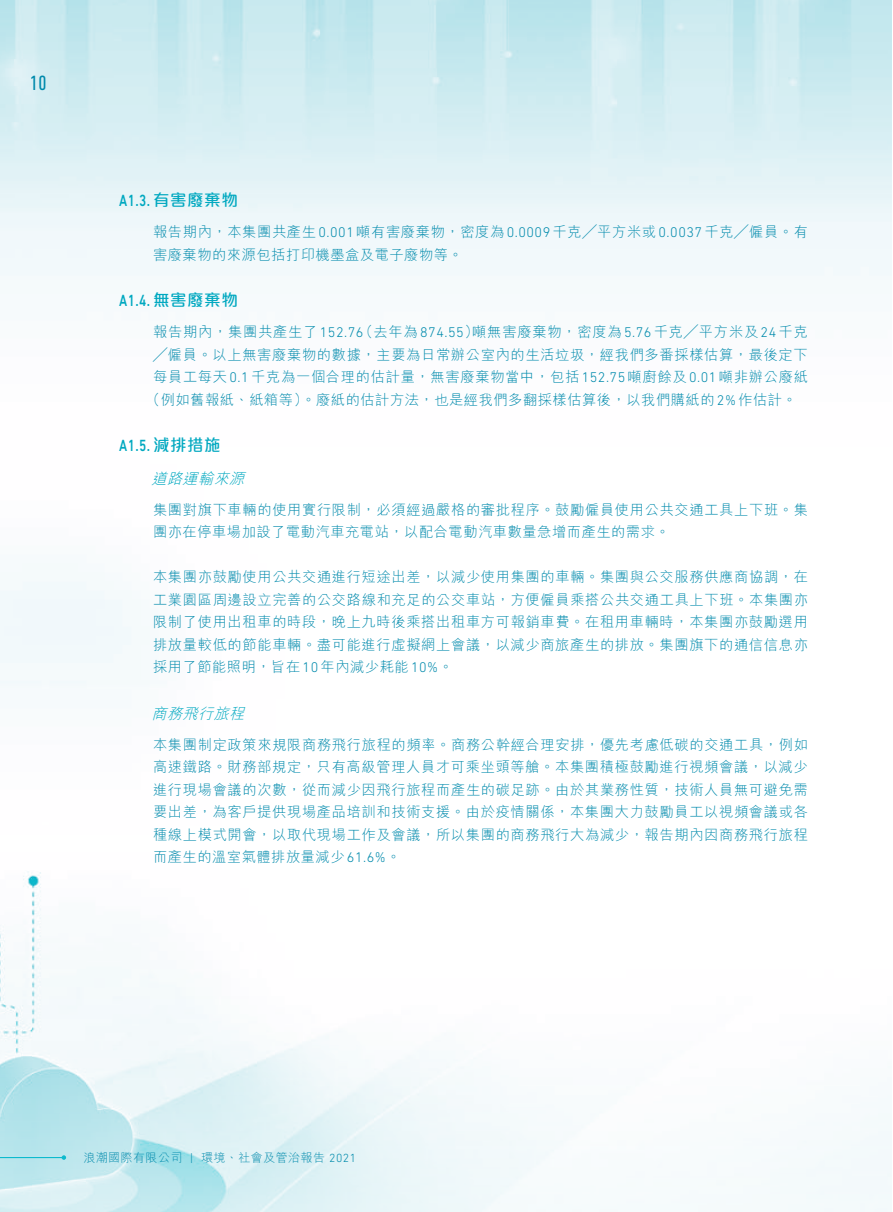
<style>
.page{position:relative;width:893px;height:1212px;background:#fff}
.page>*{position:absolute;margin:0;border:0;box-sizing:border-box;transform-origin:0 0}
.t1{font:condensed 21px "DIN Next LT Pro";color:#008aac}
._4__副標題{font:500 16.5px "DIN Next LT Pro";color:#00a8c0;scale:.8 1}
._5__副副標題{font:italic 300 15px "M Hei HK";color:#00a8c0}
._1__內文{font:300 14.25px/22.5px "M Hei HK";letter-spacing:.045em;color:#008aac}
.t2{font:300 12px "M Hei HK";letter-spacing:.035em;color:#008aac}
.s1{font-family:"M Elle HK"}
.s2{font-family:"DIN Next LT Pro"}
</style>
<div class="page">
<img style="left:0;top:0;width:892px;height:1212px">
<hr style="left:0;top:1157px;width:64px;height:1px;background:#0dbacd">
<svg style="left:62px;top:1155px;width:4px;height:5px"></svg>
<h1 class="t1" style="left:30px;top:71px;width:18px">10</h1>
<p class="_4__副標題" style="left:119px;top:191px;width:150px">A1.3. <span class="s1">有害廢棄物</span></p>
<p class="_1__內文" style="left:153px;top:220px;width:656px">報告期內，本集團共產生<span class="s2">0.001</span>噸有害廢棄物，密度為<span class="s2">0.0009</span>千克╱平方米或<span class="s2">0.0037</span>千克╱僱員。有害廢棄物的來源包括打印機墨盒及電子廢物等。</p>
<p class="_4__副標題" style="left:119px;top:291px;width:150px">A1.4. <span class="s1">無害廢棄物</span></p>
<p class="_1__內文" style="left:153px;top:320px;width:656px">報告期內，集團共產生了<span class="s2">152.76</span>（去年為<span class="s2">874.55</span>）噸無害廢棄物，密度為<span class="s2">5.76</span>千克╱平方米及<span class="s2">24</span>千克</p>
<p class="_1__內文" style="left:153px;top:343px;width:656px">╱僱員。以上無害廢棄物的數據，主要為日常辦公室內的生活垃圾，經我們多番採樣估算，最後定下</p>
<p class="_1__內文" style="left:153px;top:365px;width:656px">每員工每天<span class="s2">0.1</span>千克為一個合理的估計量，無害廢棄物當中，包括 <span class="s2">152.75</span>噸廚餘及<span class="s2">0.01</span>噸非辦公廢紙</p>
<p class="_1__內文" style="left:146px;top:388px;width:652px">（例如舊報紙、紙箱等）。廢紙的估計方法，也是經我們多翻採樣估算後，以我們購紙的<span class="s2">2%</span>作估計。</p>
<p class="_4__副標題" style="left:119px;top:436px;width:129px">A1.5. <span class="s1">減排措施</span></p>
<p class="_5__副副標題" style="left:152px;top:470px;width:98px">道路運輸來源</p>
<p class="_1__內文" style="left:153px;top:498px;width:656px">集團對旗下車輛的使用實行限制，必須經過嚴格的審批程序。鼓勵僱員使用公共交通工具上下班。集團亦在停車場加設了電動汽車充電站，以配合電動汽車數量急增而產生的需求。</p>
<p class="_1__內文" style="left:153px;top:565px;width:656px;text-align:justify">本集團亦鼓勵使用公共交通進行短途出差，以減少使用集團的車輛。集團與公交服務供應商協調，在工業園區周邊設立完善的公交路線和充足的公交車站，方便僱員乘搭公共交通工具上下班。本集團亦限制了使用出租車的時段，晚上九時後乘搭出租車方可報銷車費。在租用車輛時，本集團亦鼓勵選用排放量較低的節能車輛。盡可能進行虛擬網上會議，以減少商旅產生的排放。集團旗下的通信信息亦採用了節能照明，旨在<span class="s2">10</span>年內減少耗能<span class="s2">10%</span>。</p>
<p class="_5__副副標題" style="left:152px;top:705px;width:98px">商務飛行旅程</p>
<p class="_1__內文" style="left:153px;top:733px;width:656px;text-align:justify">本集團制定政策來規限商務飛行旅程的頻率。商務公幹經合理安排，優先考慮低碳的交通工具，例如高速鐵路。財務部規定，只有高級管理人員才可乘坐頭等艙。本集團積極鼓勵進行視頻會議，以減少進行現場會議的次數，從而減少因飛行旅程而產生的碳足跡。由於其業務性質，技術人員無可避免需要出差，為客戶提供現場產品培訓和技術支援。由於疫情關係，本集團大力鼓勵員工以視頻會議或各種線上模式開會，以取代現場工作及會議，所以集團的商務飛行大為減少，報告期內因商務飛行旅程而產生的溫室氣體排放量減少<span class="s2">61.6%</span>。</p>
<p class="t2" style="left:83px;top:1151px;width:274px">浪潮國際有限公司 <span class="s2">|</span> 環境、社會及管治報告 <span class="s2">2021</span></p>
</div>
